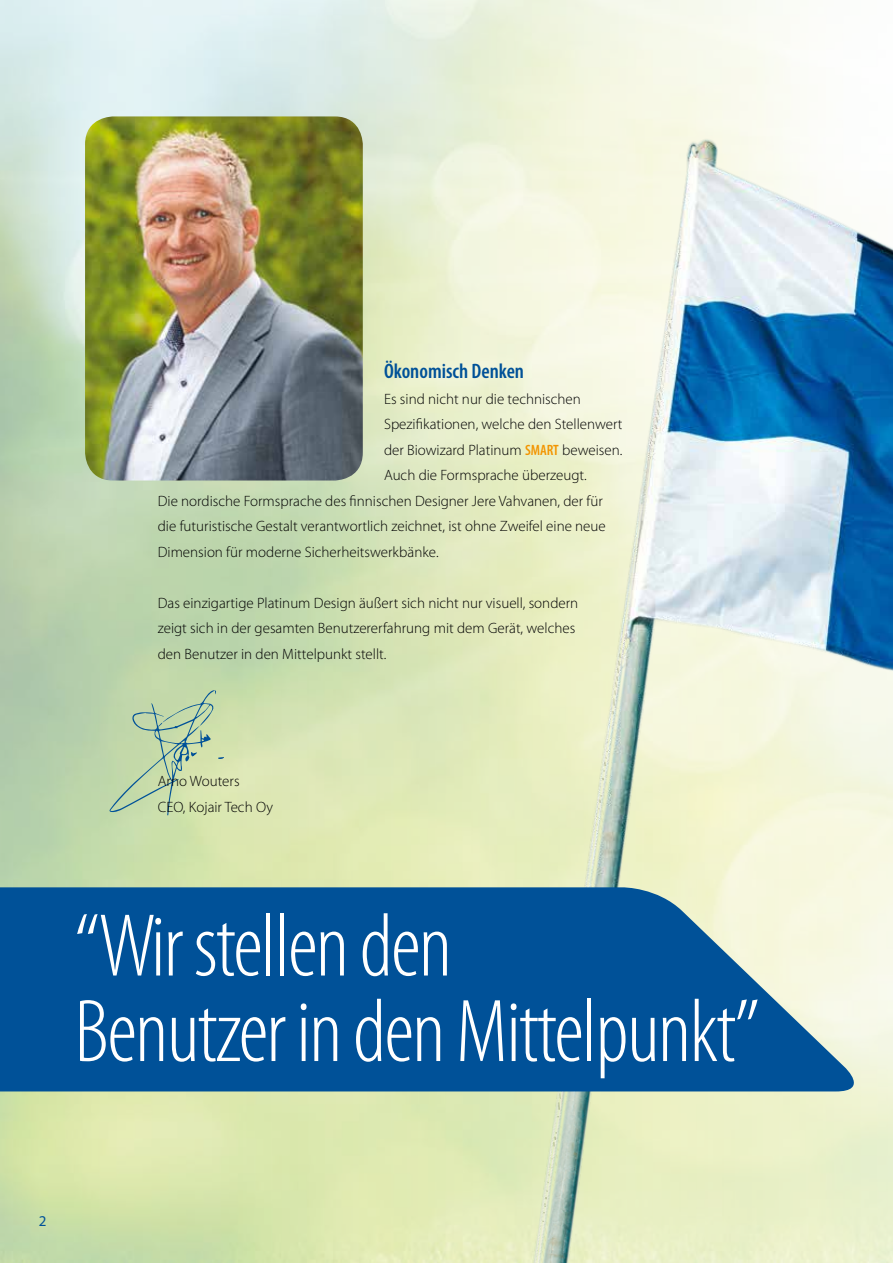
<style>
.page{position:relative;width:893px;height:1263px;background:#fff}
.page>*{position:absolute;margin:0;border:0;box-sizing:border-box;transform-origin:0 0}
.t1{font:300 condensed 90px/85.5px "Myriad Pro";letter-spacing:-.02em;color:#fff}
.t2{font:600 condensed 21px "Myriad Pro";color:#005198}
.t3{font:300 15px/25.5px "Myriad Pro";color:#000}
.t4{font:15px "Myriad Pro";color:#005198}
.s1{font-weight:600;font-stretch:condensed;color:#f39400}
</style>
<div class="page">
<img style="left:0;top:0;width:893px;height:1263px">
<img style="left:569px;top:108px;width:324px;height:818px">
<img style="left:515px;top:1091px;width:156px;height:172px">
<svg style="left:109px;top:690px;width:115px;height:125px;background:#bdd4a9"></svg>
<svg style="left:0;top:887px;width:870px;height:204px;background:#1e65a0"></svg>
<img style="left:85px;top:116px;width:278px;height:364px">
<h2 class="t2" style="left:384px;top:358px;width:142px">Ökonomisch Denken</h2>
<p class="t3" style="left:384px;top:386px;width:240px">Es sind nicht nur die technischen<br>Spezifikationen, welche den Stellenwert der Biowizard Platinum <span class="s1">SMART</span></p>
<p class="t3" style="left:562px;top:437px;width:62px">beweisen.</p>
<p class="t3" style="left:384px;top:462px;width:204px">Auch die Formsprache überzeugt.</p>
<p class="t3" style="left:158px;top:488px;width:447px">Die nordische Formsprache des finnischen Designer Jere Vahvanen, der für</p>
<p class="t3" style="left:158px;top:513px;width:449px">die futuristische Gestalt verantwortlich zeichnet, ist ohne Zweifel eine neue</p>
<p class="t3" style="left:158px;top:539px;width:282px">Dimension für moderne Sicherheitswerkbänke.</p>
<p class="t3" style="left:158px;top:590px;width:422px">Das einzigartige Platinum Design äußert sich nicht nur visuell, sondern zeigt sich in der gesamten Benutzererfahrung mit dem Gerät, welches den Benutzer in den Mittelpunkt stellt.</p>
<p class="t3" style="left:158px;top:768px;width:117px">Arno Wouters<br>CEO, Kojair Tech Oy</p>
<h1 class="t1" style="left:74px;top:902px;width:687px">“Wir stellen den<br>Benutzer in den Mittelpunkt”</h1>
<p class="t4" style="left:39px;top:1212px;width:9px">2</p>
</div>
